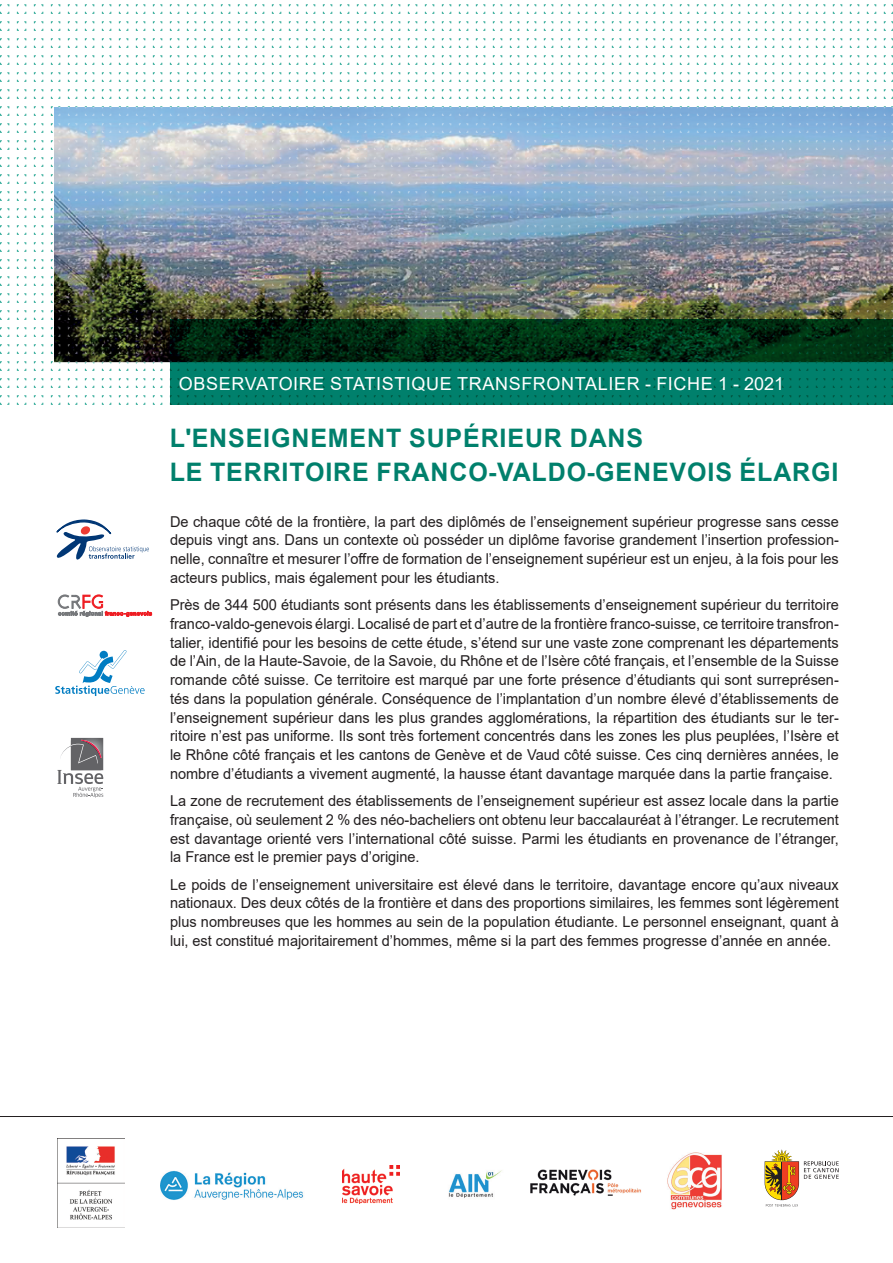
<style>
.page{position:relative;width:893px;height:1263px;background:#fff}
.page>*{position:absolute;margin:0;border:0;box-sizing:border-box;transform-origin:0 0}
.t1{font:700 25.5px/34.5px "Arial";letter-spacing:.035em;color:#00806c}
.t2{font:18px "Arial";letter-spacing:.035em;color:#fff}
.t3{font:15px/18.8px "Arial";color:#231f20;text-align:justify}
</style>
<div class="page">
<hr style="left:0;top:1116px;width:893px;height:1px;background:#231f20">
<img style="left:0;top:4px;width:893px;height:401px">
<svg style="left:170px;top:320px;width:723px;height:85px;background:#00543e"></svg>
<svg style="left:55px;top:650px;width:90px;height:46px"></svg>
<svg style="left:58px;top:595px;width:94px;height:22px"></svg>
<svg style="left:56px;top:519px;width:93px;height:40px"></svg>
<svg style="left:57px;top:738px;width:46px;height:59px"></svg>
<img style="left:667px;top:1152px;width:55px;height:57px">
<img style="left:57px;top:1139px;width:67px;height:89px">
<img style="left:448px;top:1170px;width:54px;height:28px">
<img style="left:342px;top:1166px;width:58px;height:38px">
<img style="left:160px;top:1170px;width:144px;height:30px">
<img style="left:530px;top:1169px;width:112px;height:27px">
<svg style="left:765px;top:1149px;width:74px;height:57px"></svg>
<p class="t2" style="left:179px;top:371px;width:607px">OBSERVATOIRE STATISTIQUE TRANSFRONTALIER - FICHE 1 - 2021</p>
<h1 class="t1" style="left:170px;top:421px;width:670px">L'ENSEIGNEMENT SUPÉRIEUR DANS<br>LE TERRITOIRE FRANCO-VALDO-GENEVOIS ÉLARGI</h1>
<p class="t3" style="left:170px;top:512px;width:670px">De chaque côté de la frontière, la part des diplômés de l’enseignement supérieur progresse sans cesse depuis vingt ans. Dans un contexte où posséder un diplôme favorise grandement l’insertion profession&shy;nelle, connaître et mesurer l’offre de formation de l’enseignement supérieur est un enjeu, à la fois pour les acteurs publics, mais également pour les étudiants.</p>
<p class="t3" style="left:170px;top:595px;width:670px">Près de 344 500 étudiants sont présents dans les établissements d’enseignement supérieur du territoire franco-valdo-genevois élargi. Localisé de part et d’autre de la frontière franco-suisse, ce territoire transfron&shy;talier, identifié pour les besoins de cette étude, s’étend sur une vaste zone comprenant les départements de l’Ain, de la Haute-Savoie, de la Savoie, du Rhône et de l’Isère côté français, et l’ensemble de la Suisse romande côté suisse. Ce territoire est marqué par une forte présence d’étudiants qui sont surreprésen&shy;tés dans la population générale. Conséquence de l’implantation d’un nombre élevé d’établissements de l’enseignement supérieur dans les plus grandes agglomérations, la répartition des étudiants sur le ter&shy;ritoire n’est pas uniforme. Ils sont très fortement concentrés dans les zones les plus peuplées, l’Isère et le Rhône côté français et les cantons de Genève et de Vaud côté suisse. Ces cinq dernières années, le nombre d’étudiants a vivement augmenté, la hausse étant davantage marquée dans la partie française.</p>
<p class="t3" style="left:170px;top:791px;width:670px">La zone de recrutement des établissements de l’enseignement supérieur est assez locale dans la partie française, où seulement 2 % des néo-bacheliers ont obtenu leur baccalauréat à l’étranger. Le recrutement est davantage orienté vers l’international côté suisse. Parmi les étudiants en provenance de l’étranger, la France est le premier pays d’origine.</p>
<p class="t3" style="left:170px;top:875px;width:670px">Le poids de l’enseignement universitaire est élevé dans le territoire, davantage encore qu’aux niveaux nationaux. Des deux côtés de la frontière et dans des proportions similaires, les femmes sont légèrement plus nombreuses que les hommes au sein de la population étudiante. Le personnel enseignant, quant à lui, est constitué majoritairement d’hommes, même si la part des femmes progresse d’année en année.</p>
</div>
